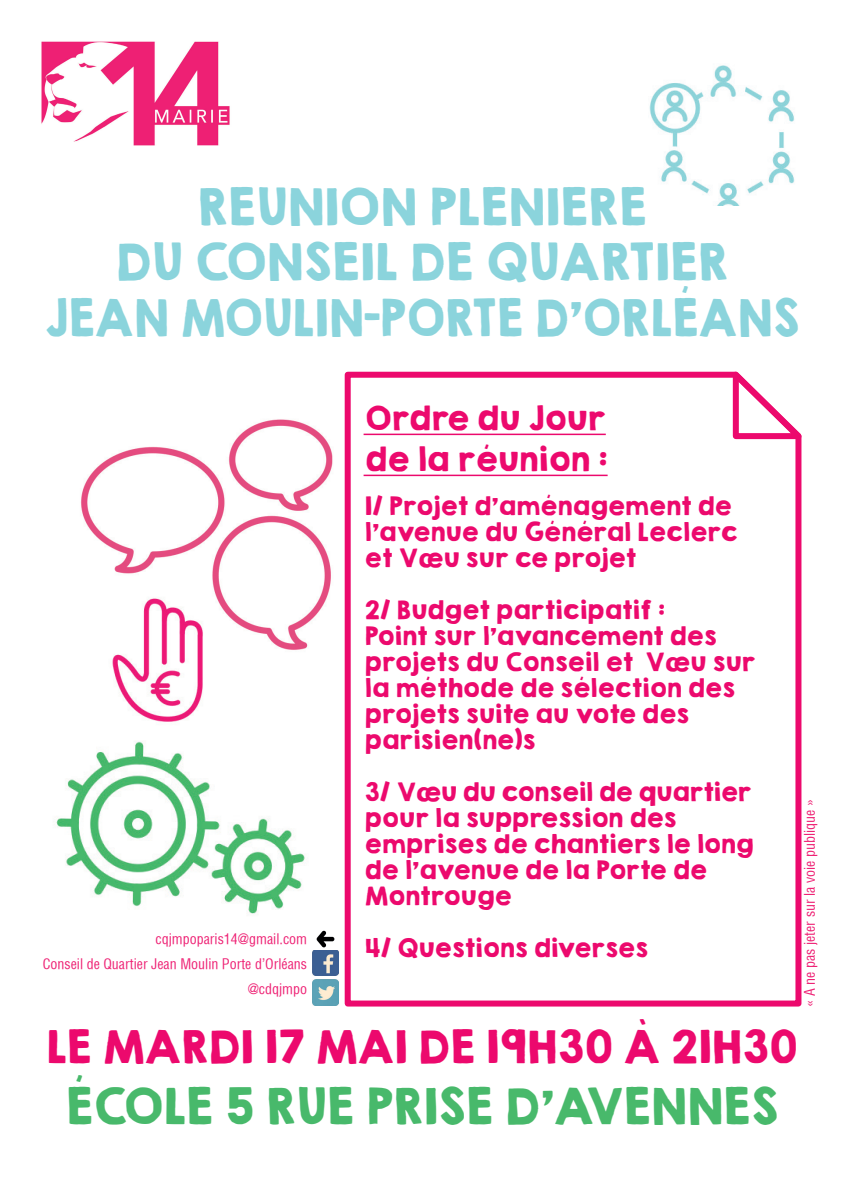
<style>
.page{position:relative;width:842px;height:1191px;background:#fff}
.page>*{position:absolute;margin:0;border:0;box-sizing:border-box;transform-origin:0 0}
.t1{font:46px/55.2px "KGHAPPY Solid";letter-spacing:-.05em;color:#8bd4dc;text-align:center}
.t2{font:45px "KGHAPPY Solid";letter-spacing:-.05em;color:#48b96b}
.t3{font:41px "KGHAPPY Solid";letter-spacing:-.05em;color:#ec096d}
.t4{font:30px/41px "KGHAPPY Solid";letter-spacing:-.05em;color:#ec096d}
.t5{font:23px/26px "KGHAPPY Solid";letter-spacing:-.05em;color:#ec096d}
.t6{font:condensed 14px/25px "Helvetica";color:#ee2174;text-align:right}
</style>
<div class="page">
<img style="left:81px;top:419px;width:252px;height:231px">
<svg style="left:344px;top:371px;width:458px;height:636px"></svg>
<svg style="left:727px;top:371px;width:75px;height:71px"></svg>
<img style="left:101px;top:589px;width:109px;height:133px">
<img style="left:56px;top:741px;width:249px;height:173px">
<hr style="left:364px;top:433px;width:242px;height:2px;background:#ec096d">
<hr style="left:364px;top:474px;width:244px;height:2px;background:#ec096d">
<img style="left:41px;top:41px;width:189px;height:105px">
<img style="left:312px;top:930px;width:26px;height:46px">
<img style="left:312px;top:979px;width:26px;height:27px">
<img style="left:649px;top:65px;width:146px;height:141px">
<h1 class="t1" style="left:43px;top:179px;width:758px">REUNION PLENIERE<br>DU CONSEIL DE QUARTIER<br>JEAN MOULIN –PORTE D’ORLÉANS</h1>
<p class="t6" style="left:43px;top:926px;width:266px">cqjmpoparis14@gmail.com<br>Conseil de Quartier Jean Moulin Porte d’Orléans @cdqjmpo</p>
<h3 class="t4" style="left:364px;top:397px;width:245px">Ordre du Jour de la réunion :</h3>
<p class="t5" style="left:364px;top:492px;width:376px">1/ Projet d’aménagement de l’avenue du Général Leclerc et Vœu sur ce projet</p>
<p class="t5" style="left:364px;top:596px;width:393px">2/ Budget participatif :<br>Point sur l’avancement des projets du Conseil et Vœu sur la méthode de sélection des projets suite au vote des parisien(ne)s</p>
<p class="t5" style="left:364px;top:778px;width:392px">3/ Vœu du conseil de quartier pour la suppression des emprises de chantiers le long de l’avenue de la Porte de<br>Montrouge</p>
<p class="t5" style="left:364px;top:934px;width:286px">4/ Questions diverses</p>
<h3 class="t3" style="left:44px;top:1015px;width:755px">LE MARDI 17 MAI DE 19H30 À 21H30</h3>
<h2 class="t2" style="left:64px;top:1071px;width:716px">ÉCOLE 5 RUE PRISE D’AVENNES</h2>
<p class="t6" style="left:797px;top:1006px;width:209px;rotate:-90deg">« A ne pas jeter sur la voie publique »</p>
</div>
